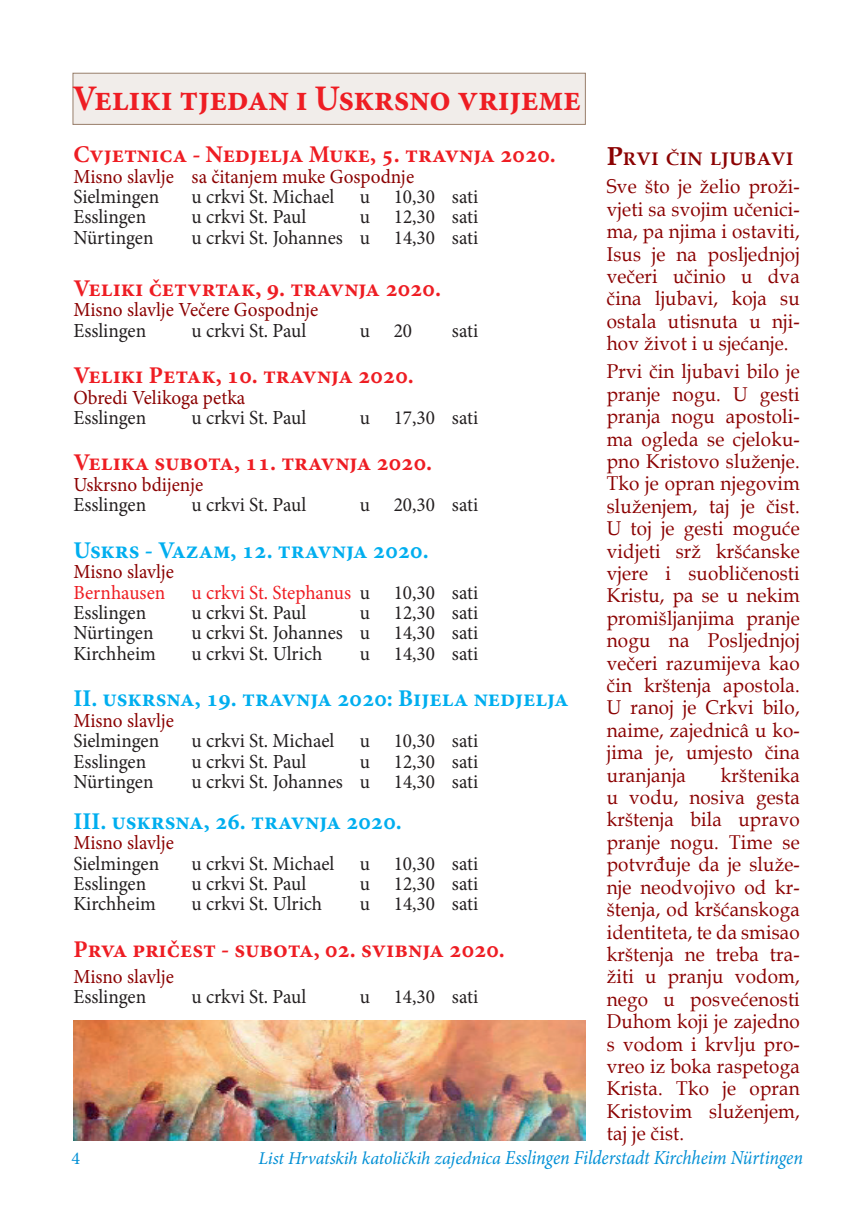
<style>
.page{position:relative;width:857px;height:1225px;background:#fff}
.page>*{position:absolute;margin:0;border:0;box-sizing:border-box;transform-origin:0 0}
.t1{font:700 36px "Minion Pro";letter-spacing:-.01em;color:#ee1d23;scale:.96 1}
.t2{font:700 24px "Minion Pro";color:#ee1d23}
.t3{font:700 24px "Minion Pro";color:#00aeef}
.t4{font:20px/22.4px "Book Antiqua";letter-spacing:.01em;color:#8b0202;text-align:justify;scale:.94 1}
.t5{font:20px "Minion Pro";color:#231f20;scale:.96 1}
.t6{font:20px "Minion Pro";color:#8b0202;scale:.96 1}
.t7{font:20px "Minion Pro";letter-spacing:-.005em;color:#ee1d23;scale:.96 1}
.t8{font:italic 19.8px "Minion Pro";letter-spacing:-.01em;color:#008fd5;scale:.91 1}
.t9{font:700 18.2px "Book Antiqua";letter-spacing:.03em;color:#8b0202}
.t10{font:18px "Minion Pro";color:#008fd5}
.s1{color:#231f20}
.s2{font-size:26px}
.s3{font-size:18px}
</style>
<div class="page">
<div style="left:72px;top:73px;width:513px;height:52px;background:#f1edea;border:1px solid #987e6a"></div>
<img style="left:73px;top:1020px;width:512px;height:120px">
<h1 class="t1" style="left:72px;top:73px;width:531px">Veliki tjedan i Uskrsno vrijeme</h1>
<p class="t2" style="left:73px;top:137px;width:483px">Cvjetnica - Nedjelja Muke, 5. travnja 2020.</p>
<p class="t6" style="left:73px;top:163px;width:356px">Misno slavlje sa čitanjem muke Gospodnje</p>
<p class="t5" style="left:73px;top:183px;width:91px">Sielmingen</p>
<p class="t5" style="left:191px;top:183px;width:150px">u crkvi St. Michael</p>
<p class="t5" style="left:359px;top:183px;width:125px">u 10,30 sati</p>
<p class="t5" style="left:73px;top:203px;width:77px">Esslingen</p>
<p class="t5" style="left:191px;top:203px;width:121px">u crkvi St. Paul</p>
<p class="t5" style="left:359px;top:203px;width:125px">u 12,30 sati</p>
<p class="t5" style="left:73px;top:224px;width:85px">Nürtingen</p>
<p class="t5" style="left:191px;top:224px;width:300px">u crkvi St. Johannes u 14,30 sati</p>
<p class="t2" style="left:73px;top:271px;width:369px">Veliki četvrtak, 9. travnja 2020.</p>
<p class="t6" style="left:73px;top:296px;width:256px">Misno slavlje Večere Gospodnje</p>
<p class="t5" style="left:73px;top:317px;width:77px">Esslingen</p>
<p class="t5" style="left:191px;top:317px;width:121px">u crkvi St. Paul</p>
<p class="t5" style="left:359px;top:317px;width:56px">u 20</p>
<p class="t5" style="left:451px;top:317px;width:29px">sati</p>
<p class="t2" style="left:73px;top:358px;width:342px">Veliki Petak, 10. travnja 2020.</p>
<p class="t6" style="left:73px;top:384px;width:180px">Obredi Velikoga petka</p>
<p class="t5" style="left:73px;top:404px;width:77px">Esslingen</p>
<p class="t5" style="left:191px;top:404px;width:121px">u crkvi St. Paul</p>
<p class="t5" style="left:359px;top:404px;width:125px">u 17,30 sati</p>
<p class="t2" style="left:73px;top:446px;width:360px">Velika subota, 11. travnja 2020.</p>
<p class="t6" style="left:73px;top:471px;width:137px">Uskrsno bdijenje</p>
<p class="t5" style="left:73px;top:491px;width:77px">Esslingen</p>
<p class="t5" style="left:191px;top:491px;width:121px">u crkvi St. Paul</p>
<p class="t5" style="left:359px;top:491px;width:125px">u 20,30 sati</p>
<p class="t3" style="left:73px;top:533px;width:356px">Uskrs - Vazam, 12. travnja 2020.</p>
<p class="t6" style="left:73px;top:558px;width:106px">Misno slavlje</p>
<p class="t7" style="left:73px;top:579px;width:97px">Bernhausen</p>
<p class="t7" style="left:191px;top:579px;width:300px">u crkvi St. Stephanus <span class="s1">u 10,30 sati</span></p>
<p class="t5" style="left:73px;top:599px;width:77px">Esslingen</p>
<p class="t5" style="left:191px;top:599px;width:121px">u crkvi St. Paul</p>
<p class="t5" style="left:359px;top:599px;width:125px">u 12,30 sati</p>
<p class="t5" style="left:73px;top:619px;width:85px">Nürtingen</p>
<p class="t5" style="left:191px;top:619px;width:300px">u crkvi St. Johannes u 14,30 sati</p>
<p class="t5" style="left:73px;top:640px;width:87px">Kirchheim</p>
<p class="t5" style="left:191px;top:640px;width:137px">u crkvi St. Ulrich</p>
<p class="t5" style="left:359px;top:640px;width:125px">u 14,30 sati</p>
<p class="t3" style="left:73px;top:681px;width:496px">II. uskrsna, 19. travnja 2020: Bijela nedjelja</p>
<p class="t6" style="left:73px;top:707px;width:106px">Misno slavlje</p>
<p class="t5" style="left:73px;top:727px;width:91px">Sielmingen</p>
<p class="t5" style="left:191px;top:727px;width:150px">u crkvi St. Michael</p>
<p class="t5" style="left:359px;top:727px;width:125px">u 10,30 sati</p>
<p class="t5" style="left:73px;top:747px;width:77px">Esslingen</p>
<p class="t5" style="left:191px;top:747px;width:121px">u crkvi St. Paul</p>
<p class="t5" style="left:359px;top:747px;width:125px">u 12,30 sati</p>
<p class="t5" style="left:73px;top:768px;width:85px">Nürtingen</p>
<p class="t5" style="left:191px;top:768px;width:300px">u crkvi St. Johannes u 14,30 sati</p>
<p class="t3" style="left:73px;top:804px;width:330px">III. uskrsna, 26. travnja 2020.</p>
<p class="t6" style="left:73px;top:829px;width:106px">Misno slavlje</p>
<p class="t5" style="left:73px;top:849px;width:91px">Sielmingen</p>
<p class="t5" style="left:191px;top:849px;width:150px">u crkvi St. Michael</p>
<p class="t5" style="left:359px;top:849px;width:125px">u 10,30 sati</p>
<p class="t5" style="left:73px;top:870px;width:77px">Esslingen</p>
<p class="t5" style="left:191px;top:870px;width:121px">u crkvi St. Paul</p>
<p class="t5" style="left:359px;top:870px;width:125px">u 12,30 sati</p>
<p class="t5" style="left:73px;top:890px;width:87px">Kirchheim</p>
<p class="t5" style="left:191px;top:890px;width:137px">u crkvi St. Ulrich</p>
<p class="t5" style="left:359px;top:890px;width:125px">u 14,30 sati</p>
<p class="t2" style="left:73px;top:932px;width:433px">Prva pričest - subota, 02. svibnja 2020.</p>
<p class="t6" style="left:73px;top:963px;width:106px">Misno slavlje</p>
<p class="t5" style="left:73px;top:983px;width:77px">Esslingen</p>
<p class="t5" style="left:191px;top:983px;width:121px">u crkvi St. Paul</p>
<p class="t5" style="left:359px;top:983px;width:125px">u 14,30 sati</p>
<p class="t9" style="left:606px;top:147px;width:188px"><span class="s2">P</span>RVI ČIN LJUBAVI</p>
<p class="t4" style="left:606px;top:175px;width:207px">Sve što je želio proži&shy;vjeti sa svojim učenici&shy;ma, pa njima i ostaviti, Isus je na posljednjoj večeri učinio u dva čina ljubavi, koja su ostala utisnuta u nji&shy;hov život i u sjećanje.</p>
<p class="t4" style="left:606px;top:360px;width:207px">Prvi čin ljubavi bilo je pranje nogu. U gesti pranja nogu apostoli&shy;ma ogleda se cjeloku&shy;pno Kristovo služenje.<br>Tko je opran njegovim služenjem, taj je čist.<br>U toj je gesti moguće vidjeti srž kršćanske vjere i suobličenosti Kristu, pa se u nekim promišljanjima pranje nogu na Posljednjoj večeri razumijeva kao čin krštenja apostola.<br>U ranoj je Crkvi bilo, naime, zajednicâ u ko&shy;jima je, umjesto čina uranjanja</p>
<p class="t4" style="left:606px;top:763px;width:207px;text-indent:114px">krštenika u vodu, nosiva gesta krštenja bila upravo pranje nogu. Time se potvrđuje da je služe&shy;nje neodvojivo od kr&shy;štenja, od kršćanskoga identiteta, te da smisao krštenja ne treba tra&shy;žiti u pranju vodom, nego u posvećenosti Duhom koji je zajedno s vodom i krvlju pro&shy;vreo iz boka raspetoga Krista. Tko je opran Kristovim služenjem, taj je čist.</p>
<p class="t10" style="left:71px;top:1146px;width:10px">4</p>
<p class="t8" style="left:258px;top:1144px;width:599px"><span class="s3">List Hrvatskih katoličkih zajednica</span> Esslingen Filderstadt Kirchheim Nürtingen</p>
</div>
